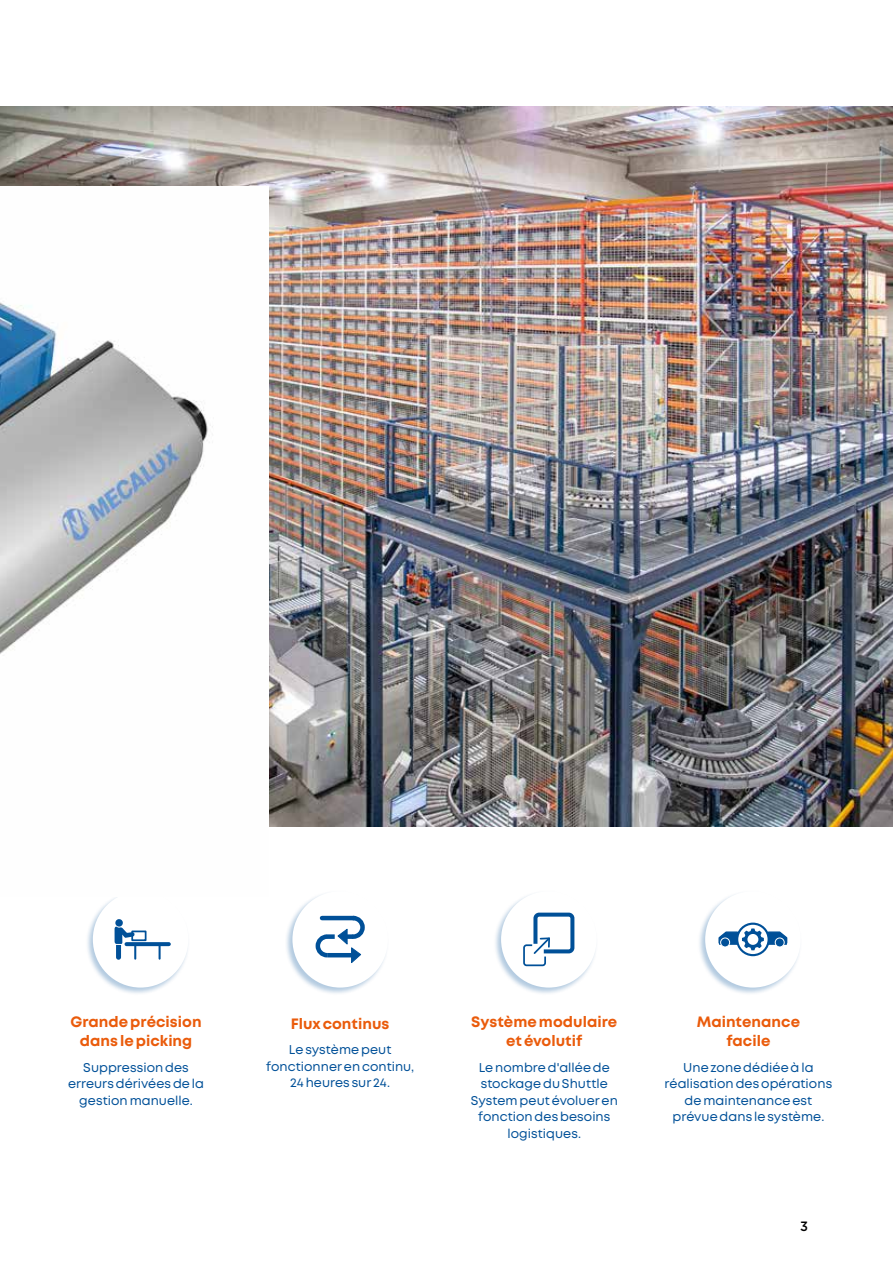
<style>
.page{position:relative;width:893px;height:1263px;background:#fff}
.page>*{position:absolute;margin:0;border:0;box-sizing:border-box;transform-origin:0 0}
.t1{font:700 15px/19.5px "Mont";letter-spacing:.005em;color:#ea5b0b;text-align:center}
.t2{font:500 13.5px "Gotham";color:#000;scale:.95 1}
.t3{font:12.75px/16.5px "Mont";letter-spacing:.005em;color:#005098;text-align:center}
</style>
<div class="page">
<img style="left:0;top:106px;width:893px;height:720px">
<div style="left:493px;top:890px;width:105px;height:105px;background:#005098;opacity:.3"></div>
<div style="left:501px;top:891px;width:95px;height:96px;background:#fff;border-radius:50%"></div>
<svg style="left:523px;top:912px;width:52px;height:55px"></svg>
<div style="left:285px;top:890px;width:104px;height:105px;background:#005098;opacity:.3"></div>
<div style="left:292px;top:891px;width:96px;height:96px;background:#fff;border-radius:50%"></div>
<svg style="left:315px;top:915px;width:50px;height:48px"></svg>
<div style="left:85px;top:890px;width:105px;height:105px;background:#005098;opacity:.3"></div>
<div style="left:93px;top:891px;width:95px;height:96px;background:#fff;border-radius:50%"></div>
<div style="left:131px;top:930px;width:16px;height:11px;border:2px solid #005098"></div>
<svg style="left:136px;top:942px;width:33px;height:4px"></svg>
<svg style="left:159px;top:944px;width:2px;height:15px"></svg>
<svg style="left:115px;top:919px;width:21px;height:41px"></svg>
<div style="left:697px;top:890px;width:105px;height:105px;background:#005098;opacity:.3"></div>
<div style="left:705px;top:891px;width:96px;height:96px;background:#fff;border-radius:50%"></div>
<svg style="left:737px;top:924px;width:32px;height:31px"></svg>
<div style="left:736px;top:922px;width:34px;height:34px;border:2px solid #005098;border-radius:50%"></div>
<svg style="left:718px;top:928px;width:70px;height:22px"></svg>
<img style="left:0;top:186px;width:269px;height:710px">
<p class="t1" style="left:70px;top:1012px;width:133px">Grande précision dans le picking</p>
<p class="t3" style="left:68px;top:1059px;width:138px">Suppression des erreurs dérivées de la gestion manuelle.</p>
<p class="t1" style="left:291px;top:1014px;width:100px">Flux continus</p>
<p class="t3" style="left:266px;top:1042px;width:150px">Le système peut fonctionner en continu,<br>24 heures sur 24.</p>
<p class="t1" style="left:471px;top:1012px;width:148px">Système modulaire et évolutif</p>
<p class="t3" style="left:471px;top:1059px;width:149px">Le nombre d'allée de stockage du Shuttle<br>System peut évoluer en fonction des besoins logistiques.</p>
<p class="t1" style="left:697px;top:1012px;width:105px">Maintenance facile</p>
<p class="t3" style="left:665px;top:1059px;width:169px">Une zone dédiée à la réalisation des opérations de maintenance est prévue dans le système.</p>
<p class="t2" style="left:800px;top:1218px;width:10px">3</p>
</div>
